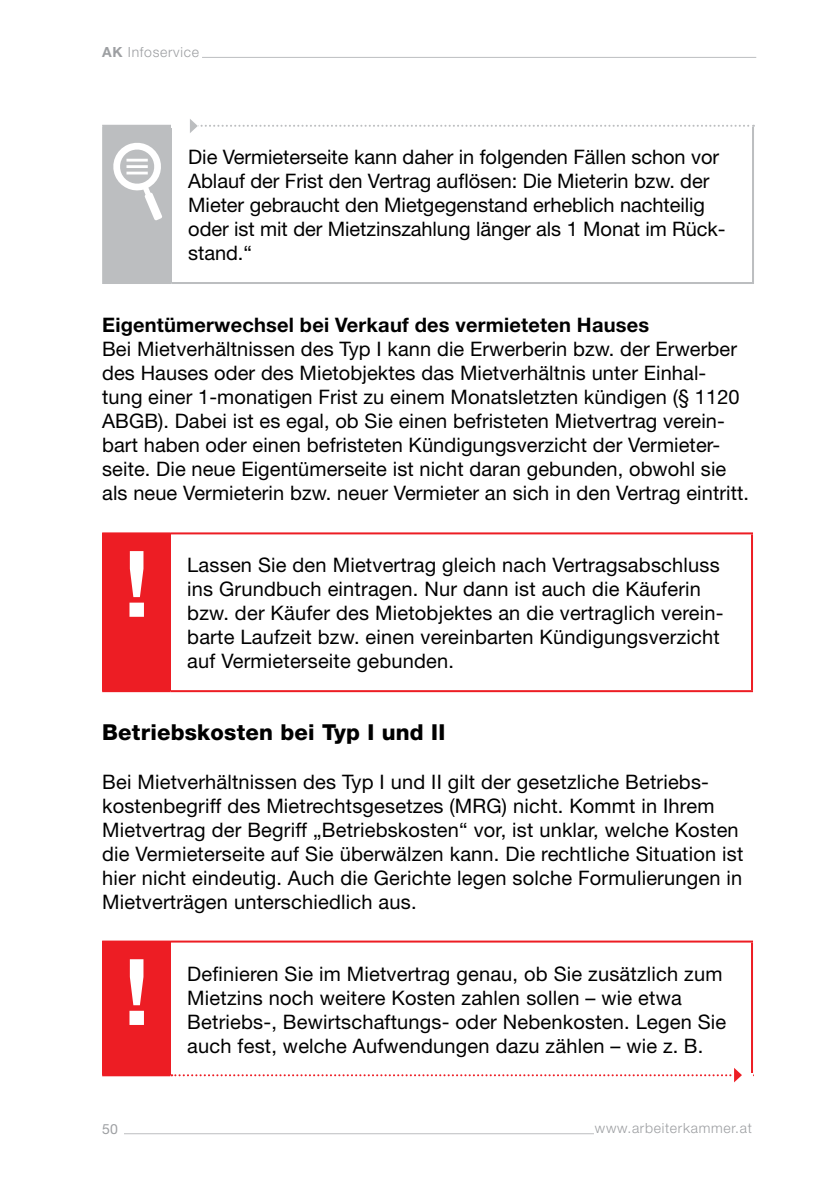
<style>
.page{position:relative;width:840px;height:1191px;background:#fff}
.page>*{position:absolute;margin:0;border:0;box-sizing:border-box;transform-origin:0 0}
.Rufzeichen{font:700 92px "Helvetica Neue LT Std";color:#fff}
.H3_subheadline{font:800 22px "Helvetica Neue LT Std";letter-spacing:.01em;color:#000}
.copy{font:20px/24px "Helvetica Neue LT Std";letter-spacing:.01em;color:#000}
.H4_subheadline{font:700 20px "Helvetica Neue LT Std";letter-spacing:.01em;color:#000}
.t1{font:300 14px "Helvetica Neue LT Std";letter-spacing:.05em;color:#9d9fa2}
.t2{font:14px "Helvetica Neue LT Std";color:#9d9fa2}
.s1{font-weight:700}
</style>
<div class="page">
<hr style="left:102px;top:1133px;width:491px;height:1px;background:#bcbec0">
<hr style="left:202px;top:57px;width:553px;height:1px;background:#bcbec0">
<div style="left:102px;top:1124px;width:21px;height:14px;background:#fff"></div>
<div style="left:103px;top:126px;width:68px;height:157px;background:#bcbec0"></div>
<hr style="left:102px;top:125px;width:69px;height:2px;background:#bcbec0">
<hr style="left:102px;top:127px;width:2px;height:155px;background:#bcbec0">
<hr style="left:751px;top:127px;width:2px;height:155px;background:#bcbec0">
<hr style="left:102px;top:282px;width:69px;height:2px;background:#bcbec0">
<hr style="left:171px;top:282px;width:582px;height:2px;background:#bcbec0">
<svg style="left:113px;top:143px;width:49px;height:78px"></svg>
<div style="left:102px;top:533px;width:68px;height:158px;background:#ed1d24"></div>
<hr style="left:102px;top:532px;width:68px;height:2px;background:#ed1d24">
<hr style="left:102px;top:690px;width:68px;height:2px;background:#ed1d24">
<hr style="left:170px;top:532px;width:582px;height:2px;background:#ed1d24">
<hr style="left:750px;top:534px;width:2px;height:156px;background:#ed1d24">
<hr style="left:170px;top:690px;width:582px;height:2px;background:#ed1d24">
<div style="left:102px;top:941px;width:68px;height:134px;background:#ed1d24"></div>
<hr style="left:102px;top:940px;width:68px;height:2px;background:#ed1d24">
<hr style="left:102px;top:1074px;width:68px;height:2px;background:#ed1d24">
<hr style="left:170px;top:940px;width:582px;height:2px;background:#ed1d24">
<hr style="left:750px;top:942px;width:2px;height:132px;background:#ed1d24">
<svg style="left:190px;top:119px;width:563px;height:14px"></svg>
<svg style="left:171px;top:1067px;width:581px;height:15px"></svg>
<p class="t1" style="left:102px;top:43px;width:98px"><span class="s1">AK</span> Infoservice</p>
<p class="copy" style="left:188px;top:145px;width:538px">Die Vermieterseite kann daher in folgenden Fällen schon vor Ablauf der Frist den Vertrag auflösen: Die Mieterin bzw. der Mieter gebraucht den Mietgegenstand erheblich nachteilig oder ist mit der Mietzinszahlung länger als 1 Monat im Rück&shy;stand.“</p>
<h4 class="H4_subheadline" style="left:102px;top:313px;width:548px">Eigentümerwechsel bei Verkauf des vermieteten Hauses</h4>
<p class="copy" style="left:102px;top:337px;width:648px">Bei Mietverhältnissen des Typ I kann die Erwerberin bzw. der Erwerber des Hauses oder des Mietobjektes das Mietverhältnis unter Einhal&shy;tung einer 1-monatigen Frist zu einem Monatsletzten kündigen (§ 1120<br>ABGB). Dabei ist es egal, ob Sie einen befristeten Mietvertrag verein&shy;bart haben oder einen befristeten Kündigungsverzicht der Vermieter&shy;seite. Die neue Eigentümerseite ist nicht daran gebunden, obwohl sie als neue Vermieterin bzw. neuer Vermieter an sich in den Vertrag eintritt.</p>
<p class="Rufzeichen" style="left:124px;top:527px;width:27px">!</p>
<p class="copy" style="left:187px;top:553px;width:537px">Lassen Sie den Mietvertrag gleich nach Vertragsabschluss ins Grundbuch eintragen. Nur dann ist auch die Käuferin bzw. der Käufer des Mietobjektes an die vertraglich verein&shy;barte Laufzeit bzw. einen vereinbarten Kündigungsverzicht auf Vermieterseite gebunden.</p>
<h3 class="H3_subheadline" style="left:102px;top:719px;width:344px">Betriebskosten bei Typ I und II</h3>
<p class="copy" style="left:102px;top:769px;width:642px">Bei Mietverhältnissen des Typ I und II gilt der gesetzliche Betriebs&shy;kostenbegriff des Mietrechtsgesetzes (MRG) nicht. Kommt in Ihrem Mietvertrag der Begriff „Betriebskosten“ vor, ist unklar, welche Kosten die Vermieterseite auf Sie überwälzen kann. Die rechtliche Situation ist hier nicht eindeutig. Auch die Gerichte legen solche Formulierungen in Mietverträgen unterschiedlich aus.</p>
<p class="Rufzeichen" style="left:124px;top:935px;width:27px">!</p>
<p class="copy" style="left:187px;top:961px;width:540px">Definieren Sie im Mietvertrag genau, ob Sie zusätzlich zum Mietzins noch weitere Kosten zahlen sollen – wie etwa Betriebs-, Bewirtschaftungs- oder Nebenkosten. Legen Sie auch fest, welche Aufwendungen dazu zählen – wie z. B.</p>
<p class="t2" style="left:102px;top:1121px;width:17px">50</p>
<p class="t1" style="left:594px;top:1119px;width:158px">www.arbeiterkammer.at</p>
</div>
